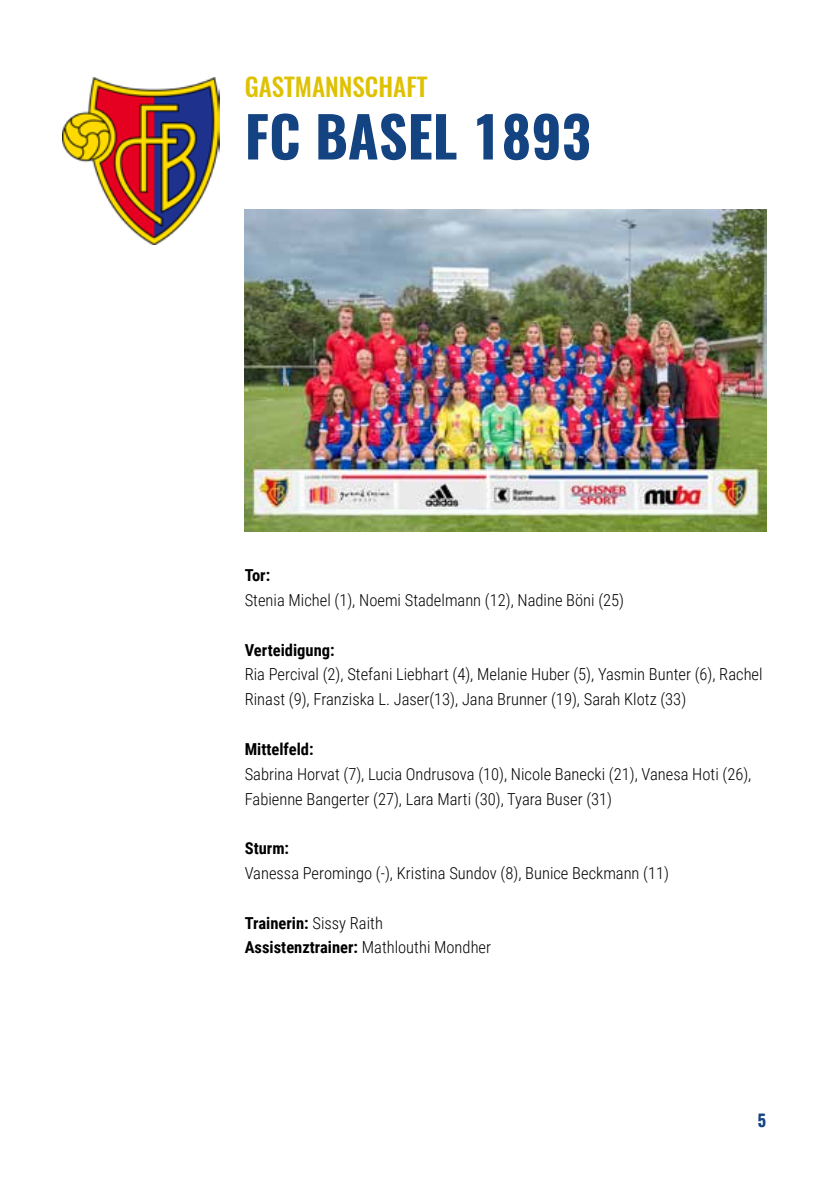
<style>
.page{position:relative;width:840px;height:1191px;background:#fff}
.page>*{position:absolute;margin:0;border:0;box-sizing:border-box;transform-origin:0 0}
.t1{font:700 56px "Oswald";color:#134381}
.t2{font:500 25px "Oswald";color:#dec100}
.t3{font:300 16.4px/24.8px "Roboto Condensed";color:#000}
.t4{font:700 16.4px/24.8px "Roboto Condensed";color:#000}
.t5{font:700 16.4px "Oswald";color:#134381}
.s1{font-weight:300}
</style>
<div class="page">
<img style="left:62px;top:77px;width:157px;height:167px">
<img style="left:244px;top:209px;width:521px;height:322px">
<h2 class="t2" style="left:244px;top:74px;width:184px">GASTMANNSCHAFT</h2>
<h1 class="t1" style="left:244px;top:107px;width:347px">FC BASEL 1893</h1>
<p class="t4" style="left:244px;top:562px;width:27px">Tor:</p>
<p class="t3" style="left:244px;top:587px;width:380px">Stenia Michel (1), Noemi Stadelmann (12), Nadine Böni (25)</p>
<p class="t4" style="left:244px;top:637px;width:91px">Verteidigung:</p>
<p class="t3" style="left:244px;top:661px;width:519px">Ria Percival (2), Stefani Liebhart (4), Melanie Huber (5), Yasmin Bunter (6), Rachel<br>Rinast (9), Franziska L. Jaser(13), Jana Brunner (19), Sarah Klotz (33)</p>
<p class="t4" style="left:244px;top:736px;width:70px">Mittelfeld:</p>
<p class="t3" style="left:244px;top:761px;width:508px">Sabrina Horvat (7), Lucia Ondrusova (10), Nicole Banecki (21), Vanesa Hoti (26),<br>Fabienne Bangerter (27), Lara Marti (30), Tyara Buser (31)</p>
<p class="t4" style="left:244px;top:835px;width:46px">Sturm:</p>
<p class="t3" style="left:244px;top:860px;width:425px">Vanessa Peromingo (-), Kristina Sundov (8), Bunice Beckmann (11)</p>
<p class="t4" style="left:244px;top:909px;width:248px">Trainerin: <span class="s1">Sissy Raith<br></span>Assistenztrainer: <span class="s1">Mathlouthi Mondher</span></p>
<p class="t5" style="left:757px;top:1111px;width:10px">5</p>
</div>
